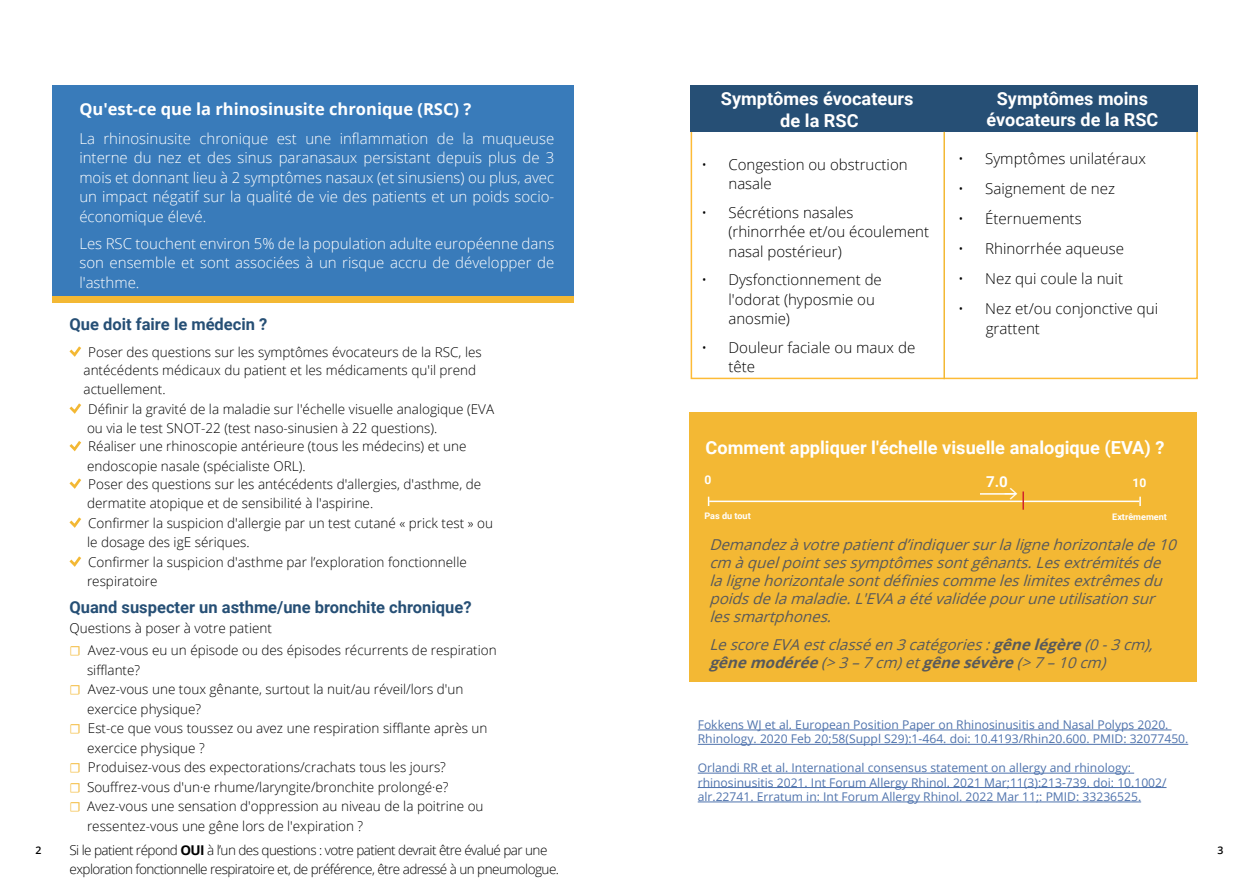
<style>
.page{position:relative;width:1259px;height:893px;background:#fff}
.page>*{position:absolute;margin:0;border:0;box-sizing:border-box;transform-origin:0 0}
.t1{font:21px "Minion Pro";color:#fff}
.t2{font:700 18px/21.6px "Roboto";color:#fff;text-align:center}
.t3{font:700 16.5px "Roboto";color:#264f75}
.t4{font:700 16.5px "Open Sans";color:#fff}
.t5{font:300 15px/19.5px "Open Sans";color:#fff;text-align:justify}
.t6{font:italic 15px/18px "Open Sans";color:#58595b}
.t7{font:300 15px/19.5px "Open Sans";color:#000}
.t8{font:700 15px "Roboto";color:#fff}
.t9{font:300 13.5px/19.5px "Open Sans";color:#000}
.t10{font:300 13.5px/19.5px "Open Sans";letter-spacing:-.04em;color:#000}
.t11{font:12px/14.4px "Open Sans";color:#4f73ad}
.t12{font:700 12px "Roboto";color:#fff}
.t13{font:600 10.5px "Open Sans";color:#000}
.t14{font:700 9px "Roboto";color:#fff}
.s1{font-family:"Minion Pro";font-weight:400;color:#f3b834}
.s2{font-weight:700}
</style>
<div class="page">
<div style="left:690px;top:127px;width:507px;height:252px;border:2px solid #fdbb36"></div>
<div style="left:690px;top:85px;width:507px;height:47px;background:#264f75"></div>
<div style="left:53px;top:293px;width:521px;height:10px;background:#f3b834"></div>
<div style="left:53px;top:85px;width:521px;height:211px;background:#397bba"></div>
<svg style="left:69px;top:346px;width:12px;height:11px"></svg>
<svg style="left:69px;top:403px;width:12px;height:11px"></svg>
<svg style="left:69px;top:441px;width:13px;height:11px"></svg>
<svg style="left:69px;top:478px;width:12px;height:11px"></svg>
<svg style="left:69px;top:517px;width:12px;height:11px"></svg>
<svg style="left:69px;top:556px;width:12px;height:11px"></svg>
<hr style="left:943px;top:132px;width:2px;height:247px;background:#f3b834">
<div style="left:689px;top:412px;width:507px;height:270px;background:#f3b834"></div>
<hr style="left:709px;top:501px;width:430px;height:1px;background:#fff">
<svg style="left:1139px;top:497px;width:2px;height:9px"></svg>
<svg style="left:1022px;top:491px;width:2px;height:19px"></svg>
<hr style="left:980px;top:493px;width:36px;height:2px;background:#fff">
<hr style="left:698px;top:730px;width:473px;height:1px;background:#4f73ad">
<hr style="left:698px;top:744px;width:490px;height:1px;background:#4f73ad">
<hr style="left:698px;top:773px;width:436px;height:1px;background:#4f73ad">
<hr style="left:698px;top:787px;width:468px;height:1px;background:#4f73ad">
<hr style="left:698px;top:802px;width:443px;height:1px;background:#4f73ad">
<p class="t13" style="left:36px;top:843px;width:7px">2</p>
<p class="t4" style="left:79px;top:98px;width:393px">Qu'est-ce que la rhinosinusite chronique (RSC) ?</p>
<p class="t5" style="left:79px;top:128px;width:476px">La rhinosinusite chronique est une inflammation de la muqueuse interne du nez et des sinus paranasaux persistant depuis plus de 3 mois et donnant lieu à 2 symptômes nasaux (et sinusiens) ou plus, avec un impact négatif sur la qualité de vie des patients et un poids socio&shy;économique élevé.</p>
<p class="t5" style="left:79px;top:233px;width:476px">Les RSC touchent environ 5% de la population adulte européenne dans son ensemble et sont associées à un risque accru de développer de l'asthme.</p>
<p class="t3" style="left:69px;top:312px;width:199px">Que doit faire le médecin ?</p>
<p class="t9" style="left:83px;top:343px;width:400px;line-height:18px;text-align:center">Poser des questions sur les symptômes évocateurs de la RSC, les antécédents médicaux du patient et les médicaments qu'il prend</p>
<p class="t9" style="left:83px;top:379px;width:412px">actuellement.<br>Définir la gravité de la maladie sur l'échelle visuelle analogique (EVA ou via le test SNOT-22 (test naso-sinusien à 22 questions).</p>
<p class="t9" style="left:87px;top:436px;width:381px">Réaliser une rhinoscopie antérieure (tous les médecins) et une endoscopie nasale (spécialiste ORL).</p>
<p class="t9" style="left:87px;top:474px;width:407px">Poser des questions sur les antécédents d'allergies, d'asthme, de dermatite atopique et de sensibilité à l'aspirine.<br>Confirmer la suspicion d'allergie par un test cutané « prick test » ou le dosage des igE sériques.<br>Confirmer la suspicion d'asthme par l’exploration fonctionnelle respiratoire</p>
<p class="t3" style="left:69px;top:596px;width:403px">Quand suspecter un asthme/une bronchite chronique?</p>
<p class="t9" style="left:69px;top:616px;width:429px;line-height:22.5px">Questions à poser à votre patient<br><span class="s1">☐</span> Avez-vous eu un épisode ou des épisodes récurrents de respiration</p>
<p class="t9" style="left:87px;top:660px;width:55px">sifflante?</p>
<p class="t9" style="left:69px;top:679px;width:395px"><span class="s1">☐</span> Avez-vous une toux gênante, surtout la nuit/au réveil/lors d'un</p>
<p class="t9" style="left:87px;top:699px;width:116px">exercice physique?</p>
<p class="t9" style="left:69px;top:718px;width:419px"><span class="s1">☐</span> Est-ce que vous toussez ou avez une respiration sifflante après un</p>
<p class="t9" style="left:87px;top:738px;width:119px">exercice physique ?</p>
<p class="t9" style="left:69px;top:757px;width:378px"><span class="s1">☐</span> Produisez-vous des expectorations/crachats tous les jours?</p>
<p class="t9" style="left:69px;top:777px;width:380px"><span class="s1">☐</span> Souffrez-vous d'un·e rhume/laryngite/bronchite prolongé·e?</p>
<p class="t9" style="left:69px;top:796px;width:415px"><span class="s1">☐</span> Avez-vous une sensation d'oppression au niveau de la poitrine ou</p>
<p class="t9" style="left:87px;top:816px;width:278px">ressentez-vous une gêne lors de l'expiration ?</p>
<p class="t10" style="left:69px;top:840px;width:491px">Si le patient répond <span class="s2">OUI</span> à l’un des questions : votre patient devrait être évalué par une exploration fonctionnelle respiratoire et, de préférence, être adressé à un pneumologue.</p>
<h2 class="t2" style="left:721px;top:87px;width:194px">Symptômes évocateurs de la RSC</h2>
<p class="t7" style="left:728px;top:154px;width:181px;text-indent:-27px">• Congestion ou obstruction nasale</p>
<p class="t7" style="left:728px;top:202px;width:202px;text-indent:-27px">• Sécrétions nasales (rhinorrhée et/ou écoulement nasal postérieur)</p>
<p class="t7" style="left:728px;top:270px;width:155px;text-indent:-27px">• Dysfonctionnement de l'odorat (hyposmie ou anosmie)</p>
<p class="t7" style="left:728px;top:337px;width:188px;text-indent:-27px">• Douleur faciale ou maux de tête</p>
<h2 class="t2" style="left:986px;top:87px;width:173px">Symptômes moins évocateurs de la RSC</h2>
<p class="t7" style="left:958px;top:149px;width:189px">• Symptômes unilatéraux</p>
<p class="t7" style="left:958px;top:179px;width:159px">• Saignement de nez</p>
<p class="t7" style="left:958px;top:209px;width:125px">• Éternuements</p>
<p class="t7" style="left:958px;top:239px;width:168px">• Rhinorrhée aqueuse</p>
<p class="t7" style="left:958px;top:269px;width:166px">• Nez qui coule la nuit</p>
<p class="t7" style="left:985px;top:299px;width:174px;text-indent:-28px">• Nez et/ou conjonctive qui grattent</p>
<h2 class="t2" style="left:705px;top:436px;width:460px">Comment appliquer l'échelle visuelle analogique (EVA) ?</h2>
<p class="t12" style="left:704px;top:472px;width:8px">0</p>
<p class="t12" style="left:1132px;top:474px;width:15px">10</p>
<p class="t14" style="left:704px;top:510px;width:48px">Pas du tout</p>
<p class="t8" style="left:986px;top:471px;width:23px">7.0</p>
<h1 class="t1" style="left:1004px;top:478px;width:15px">→</h1>
<p class="t14" style="left:1112px;top:510px;width:56px">Extrêmement</p>
<p class="t6" style="left:709px;top:535px;width:473px">Demandezàvotrepatientd’indiquersurlalignehorizontalede10 cm àquelpointsessymptômessontgênants.Lesextrémitésde lalignehorizontalesontdéfiniescommeleslimitesextrêmesdu poidsdelamaladie.L'EVAaétévalidéepouruneutilisationsur lessmartphones.</p>
<p class="t6" style="left:709px;top:635px;width:450px">LescoreEVAestclasséen3catégories:<span class="s2">gênelégère</span>(0-3cm), <span class="s2">gênemodérée</span>(&gt;3–7cm)et<span class="s2">gênesévère</span>(&gt;7–10cm)</p>
<p class="t11" style="left:698px;top:717px;width:492px">Fokkens WJ et al. European Position Paper on Rhinosinusitis and Nasal Polyps 2020.<br>Rhinology. 2020 Feb 20;58(Suppl S29):1-464. doi: 10.4193/Rhin20.600. PMID: 32077450.</p>
<p class="t11" style="left:698px;top:760px;width:470px">Orlandi RR et al. International consensus statement on allergy and rhinology: rhinosinusitis 2021. Int Forum Allergy Rhinol. 2021 Mar;11(3):213-739. doi: 10.1002/ alr.22741. Erratum in: Int Forum Allergy Rhinol. 2022 Mar 11;: PMID: 33236525.</p>
<p class="t13" style="left:1217px;top:843px;width:7px">3</p>
</div>
